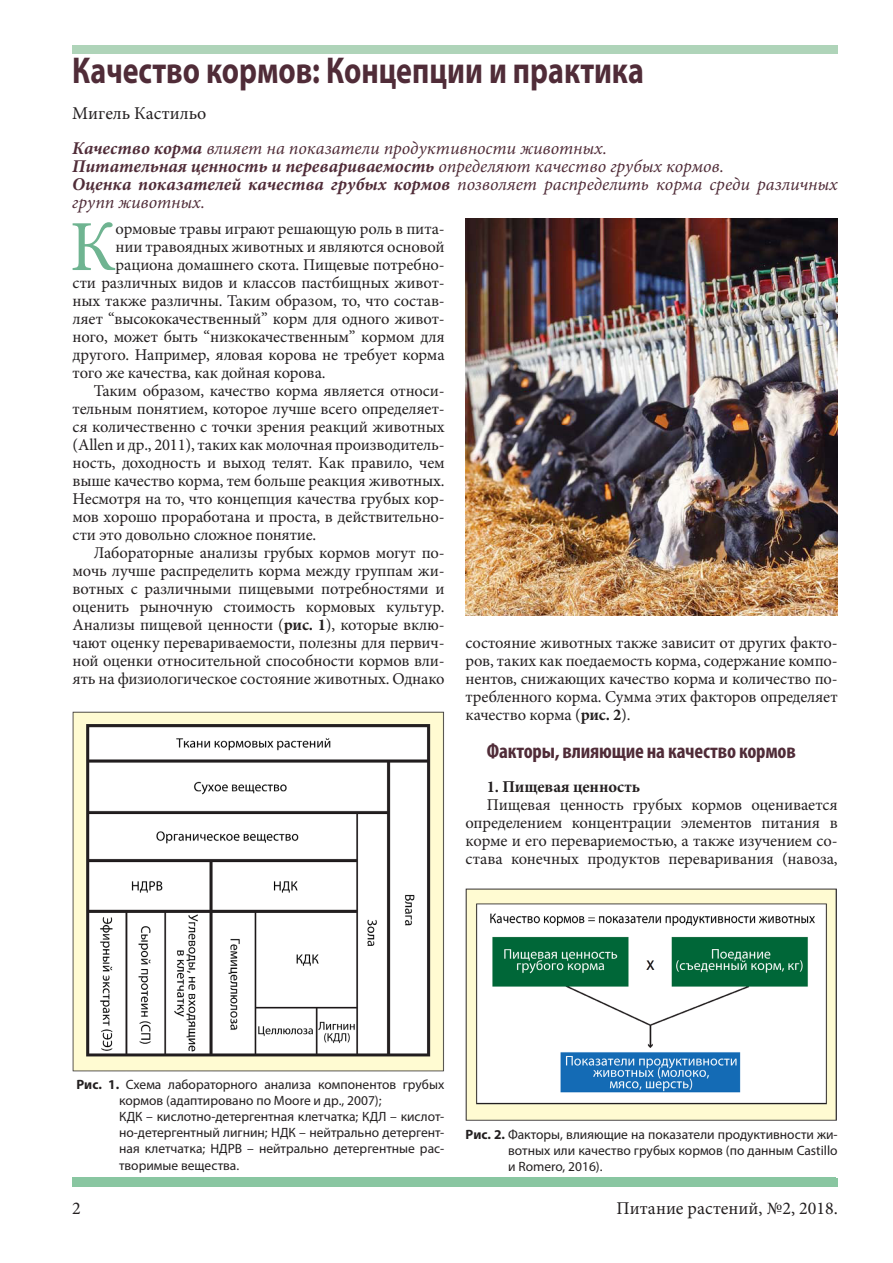
<style>
.page{position:relative;width:893px;height:1263px;background:#fff}
.page>*{position:absolute;margin:0;border:0;box-sizing:border-box;transform-origin:0 0}
.Буквица{font:71.85px "Minion Pro";color:#6fb491}
.Заголовок_статьи{font:700 37.5px "Myriad Pro";color:#502c38;scale:.8 1}
.Заголовок_раздела{font:700 condensed 21px "Myriad Pro";letter-spacing:-.01em;color:#502c38}
.Аннотация_к_статье{font:italic 18px/18px "Minion Pro";color:#502c38}
.Аннотация_к_статье-2{font:italic 700 18px "Minion Pro";color:#502c38}
.Автор_статьи{font:18px "Minion Pro";color:#231f20}
.Основной_текст{font:16.5px/18px "Minion Pro";letter-spacing:-.01em;color:#231f20;text-align:justify}
.Буквица-2{font:16.5px "Minion Pro";letter-spacing:-.01em;color:#231f20}
.Основной_текст-2{font:700 16.5px "Minion Pro";letter-spacing:-.01em;color:#231f20}
.Подпись_под_рисунком{font:13.5px/16.2px "Myriad Pro";color:#231f20;text-align:justify}
.s1{font-weight:700}
.s2{font-weight:400}
</style>
<div class="page">
<div style="left:73px;top:45px;width:764px;height:9px;background:#afd4b9"></div>
<div style="left:72px;top:1178px;width:766px;height:8px;background:#89c6a1"></div>
<img style="left:466px;top:218px;width:372px;height:398px">
<img style="left:72px;top:711px;width:372px;height:360px">
<img style="left:466px;top:888px;width:371px;height:233px">
<p class="Заголовок_статьи" style="left:72px;top:46px;width:716px">Качество кормов: Концепции и практика</p>
<p class="Автор_статьи" style="left:72px;top:102px;width:136px">Мигель Кастильо</p>
<p class="Аннотация_к_статье" style="left:72px;top:140px;width:536px"><span class="s1">Качество корма</span> влияет на показатели продуктивности животных.</p>
<p class="Аннотация_к_статье-2" style="left:72px;top:154px;width:653px">Питательная ценность и перевариваемость <span class="s2">определяют качество грубых кормов.</span></p>
<p class="Аннотация_к_статье" style="left:72px;top:176px;width:767px"><span class="s1">Оценка показателей качества грубых кормов</span> позволяет распределить корма среди различных групп животных.</p>
<p class="Буквица" style="left:70px;top:199px;width:48px">К</p>
<p class="Буквица-2" style="left:116px;top:218px;width:331px">ормовые травы играют решающую роль в пита-</p>
<p class="Буквица-2" style="left:116px;top:236px;width:331px">нии травоядных животных и являются основой</p>
<p class="Буквица-2" style="left:116px;top:254px;width:331px">рациона домашнего скота. Пищевые потребно-</p>
<p class="Буквица-2" style="left:73px;top:272px;width:374px">сти различных видов и классов пастбищных живот-</p>
<p class="Буквица-2" style="left:73px;top:290px;width:374px">ных также различны. Таким образом, то, что состав-</p>
<p class="Буквица-2" style="left:73px;top:308px;width:374px">ляет “высококачественный” корм для одного живот-</p>
<p class="Буквица-2" style="left:73px;top:326px;width:374px">ного, может быть “низкокачественным” кормом для</p>
<p class="Буквица-2" style="left:73px;top:344px;width:374px">другого. Например, яловая корова не требует корма</p>
<p class="Буквица-2" style="left:73px;top:362px;width:254px">того же качества, как дойная корова.</p>
<p class="Основной_текст" style="left:73px;top:382px;width:374px;text-indent:21px">Таким образом, качество корма является относи&shy;тельным понятием, которое лучше всего определяет&shy;ся количественно с точки зрения реакций животных (Allen и др., 2011), таких как молочная производитель&shy;ность, доходность и выход телят. Как правило, чем выше качество корма, тем больше реакция животных.<br>Несмотря на то, что концепция качества грубых кор&shy;мов хорошо проработана и проста, в действительно&shy;сти это довольно сложное понятие.</p>
<p class="Основной_текст" style="left:73px;top:544px;width:374px;text-indent:21px">Лабораторные анализы грубых кормов могут по&shy;мочь лучше распределить корма между группам жи&shy;вотных с различными пищевыми потребностями и оценить рыночную стоимость кормовых культур.<br>Анализы пищевой ценности (<span class="s1">рис. 1</span>), которые вклю&shy;чают оценку перевариваемости, полезны для первич&shy;ной оценки относительной способности кормов вли&shy;ять на физиологическое состояние животных. Однако</p>
<p class="Основной_текст" style="left:466px;top:634px;width:374px">состояние животных также зависит от других факто&shy;ров, таких как поедаемость корма, содержание компо&shy;нентов, снижающих качество корма и количество по&shy;требленного корма. Сумма этих факторов определяет качество корма (<span class="s1">рис. 2</span>).</p>
<p class="Заголовок_раздела" style="left:487px;top:738px;width:310px">Факторы, влияющие на качество кормов</p>
<p class="Основной_текст-2" style="left:487px;top:775px;width:155px">1. Пищевая ценность</p>
<p class="Основной_текст" style="left:466px;top:796px;width:374px;text-indent:21px">Пищевая ценность грубых кормов оценивается определением концентрации элементов питания в корме и его перевариемостью, а также изучением со&shy;става конечных продуктов переваривания (навоза,</p>
<p class="Подпись_под_рисунком" style="left:119px;top:1076px;width:327px;text-indent:-43px"><span class="s1">Рис. 1.</span> Схема лабораторного анализа компонентов грубых кормов (адаптировано по Moore и др., 2007);</p>
<p class="Подпись_под_рисунком" style="left:119px;top:1108px;width:327px">КДК – кислотно-детергентная клетчатка; КДЛ – кислот&shy;но-детергентный лигнин; НДК – нейтрально детергент&shy;ная клетчатка; НДРВ – нейтрально детергентные рас&shy;творимые вещества.</p>
<p class="Подпись_под_рисунком" style="left:508px;top:1126px;width:331px;text-indent:-43px"><span class="s1">Рис. 2.</span> Факторы, влияющие на показатели продуктивности жи&shy;вотных или качество грубых кормов (по данным Castillo и Romero, 2016).</p>
<p class="Автор_статьи" style="left:72px;top:1196px;width:10px">2</p>
<p class="Автор_статьи" style="left:616px;top:1196px;width:223px">Питание растений, №2, 2018.</p>
</div>
